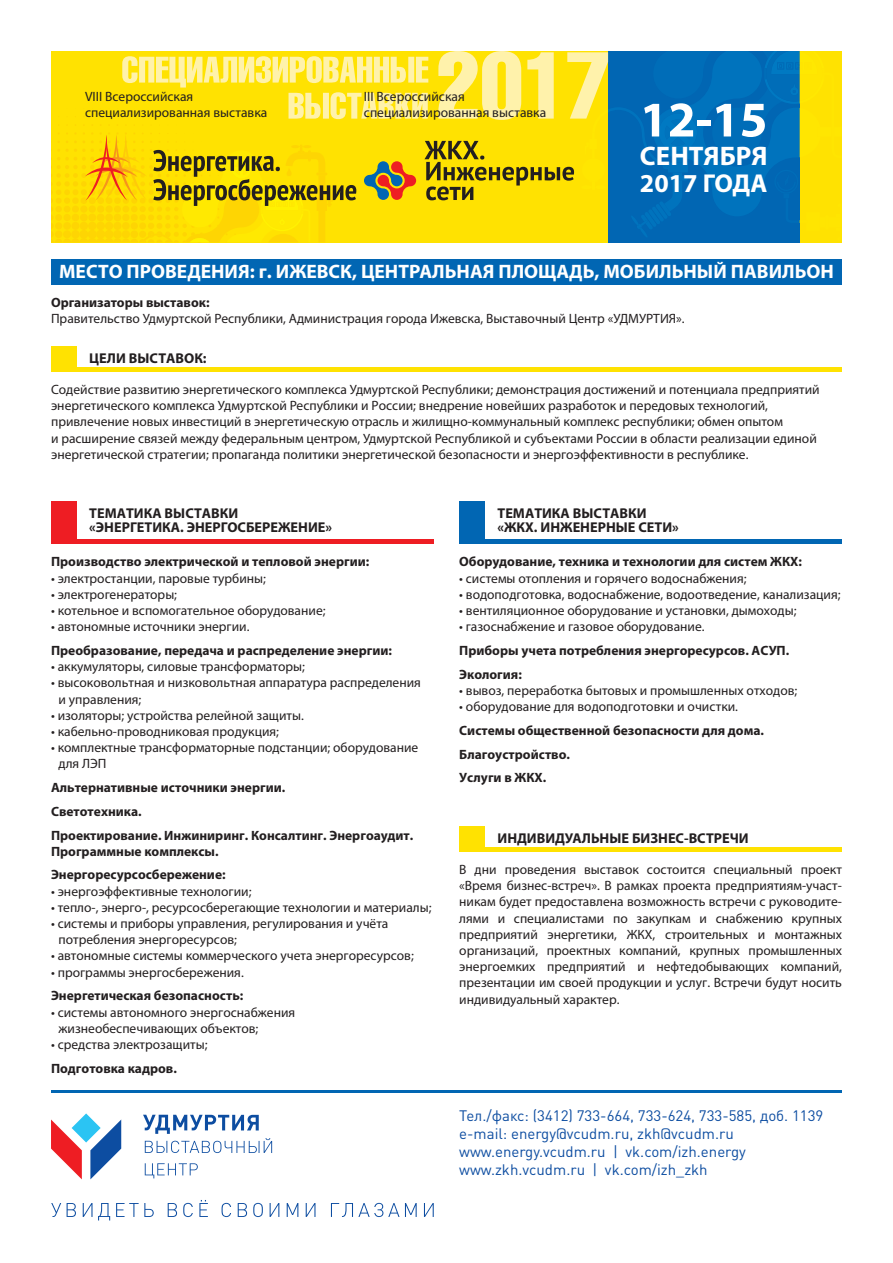
<style>
.page{position:relative;width:893px;height:1263px;background:#fff}
.page>*{position:absolute;margin:0;border:0;box-sizing:border-box;transform-origin:0 0}
.t1{font:700 50.25px "Myriad C";color:#fff}
.t2{font:700 26.85px "Myriad C";color:#fff}
.t3{font:700 25.95px "Myriad C";color:#fff}
.t4{font:700 19.5px "Myriad C";color:#fff}
.t5{font:15px/18px "DIN Pro";color:#0d4da1}
.t6{font:700 14.25px/14.2px "Myriad C";color:#231f20}
.t7{font:13.5px/16.2px "Myriad C";color:#231f20}
.t8{font:700 13.5px/23.7px "Myriad C";color:#231f20}
</style>
<div class="page">
<div style="left:51px;top:346px;width:26px;height:26px;background:#ffe201"></div>
<div style="left:51px;top:367px;width:791px;height:5px;background:#ffe201"></div>
<div style="left:51px;top:502px;width:26px;height:42px;background:#ee1d23"></div>
<hr style="left:51px;top:540px;width:383px;height:4px;background:#ee1d23">
<div style="left:459px;top:502px;width:26px;height:42px;background:#0166b3"></div>
<hr style="left:459px;top:540px;width:383px;height:4px;background:#0166b3">
<div style="left:459px;top:826px;width:26px;height:26px;background:#ffe201"></div>
<div style="left:459px;top:847px;width:383px;height:5px;background:#ffe201"></div>
<div style="left:51px;top:259px;width:791px;height:26px;background:#0166b3"></div>
<hr style="left:51px;top:1090px;width:791px;height:2px;background:#0166b3">
<svg style="left:143px;top:1115px;width:129px;height:38px"></svg>
<svg style="left:145px;top:1163px;width:53px;height:15px"></svg>
<svg style="left:51px;top:1113px;width:70px;height:66px"></svg>
<svg style="left:51px;top:1203px;width:10px;height:14px"></svg>
<svg style="left:67px;top:1203px;width:9px;height:14px"></svg>
<svg style="left:83px;top:1203px;width:27px;height:17px"></svg>
<svg style="left:116px;top:1203px;width:38px;height:14px"></svg>
<svg style="left:168px;top:1203px;width:9px;height:14px"></svg>
<svg style="left:183px;top:1203px;width:10px;height:14px"></svg>
<svg style="left:199px;top:1200px;width:9px;height:17px"></svg>
<svg style="left:222px;top:1203px;width:9px;height:14px"></svg>
<svg style="left:238px;top:1203px;width:9px;height:14px"></svg>
<svg style="left:253px;top:1203px;width:10px;height:14px"></svg>
<svg style="left:270px;top:1203px;width:9px;height:14px"></svg>
<svg style="left:287px;top:1203px;width:11px;height:14px"></svg>
<svg style="left:306px;top:1203px;width:9px;height:14px"></svg>
<svg style="left:331px;top:1203px;width:68px;height:14px"></svg>
<svg style="left:405px;top:1203px;width:12px;height:14px"></svg>
<svg style="left:424px;top:1203px;width:10px;height:14px"></svg>
<svg style="left:51px;top:51px;width:791px;height:192px;background:#b8be3f"></svg>
<p class="t7" style="left:85px;top:88px;width:184px">VIII Всероссийская специализированная выставка</p>
<p class="t7" style="left:364px;top:88px;width:184px">III Всероссийская специализированная выставка</p>
<h1 class="t1" style="left:640px;top:91px;width:129px">12-15</h1>
<h2 class="t2" style="left:640px;top:141px;width:129px">СЕНТЯБРЯ</h2>
<h3 class="t3" style="left:640px;top:169px;width:129px">2017 ГОДА</h3>
<h3 class="t4" style="left:59px;top:260px;width:776px">МЕСТО ПРОВЕДЕНИЯ: г. ИЖЕВСК, ЦЕНТРАЛЬНАЯ ПЛОЩАДЬ, МОБИЛЬНЫЙ ПАВИЛЬОН</h3>
<p class="t8" style="left:51px;top:291px;width:160px">Организаторы выставок:</p>
<p class="t7" style="left:51px;top:311px;width:635px">Правительство Удмуртской Республики, Администрация города Ижевска, Выставочный Центр «УДМУРТИЯ».</p>
<p class="t6" style="left:89px;top:351px;width:119px">ЦЕЛИ ВЫСТАВОК:</p>
<p class="t7" style="left:51px;top:382px;width:770px">Содействие развитию энергетического комплекса Удмуртской Республики; демонстрация достижений и потенциала предприятий энергетического комплекса Удмуртской Республики и России; внедрение новейших разработок и передовых технологий, привлечение новых инвестиций в энергетическую отрасль и жилищно-коммунальный комплекс республики; обмен опытом<br>и расширение связей между федеральным центром, Удмуртской Республикой и субъектами России в области реализации единой энергетической стратегии; пропаганда политики энергетической безопасности и энергоэффективности в республике.</p>
<p class="t6" style="left:89px;top:506px;width:244px">ТЕМАТИКА ВЫСТАВКИ «ЭНЕРГЕТИКА. ЭНЕРГОСБЕРЕЖЕНИЕ»</p>
<p class="t8" style="left:51px;top:550px;width:320px">Производство электрической и тепловой энергии:</p>
<p class="t7" style="left:51px;top:570px;width:216px">• электростанции, паровые турбины;</p>
<p class="t7" style="left:51px;top:586px;width:128px">• электрогенераторы;</p>
<p class="t7" style="left:51px;top:603px;width:276px">• котельное и вспомогательное оборудование;</p>
<p class="t7" style="left:51px;top:619px;width:200px">• автономные источники энергии.</p>
<p class="t8" style="left:51px;top:639px;width:342px">Преобразование, передача и распределение энергии:</p>
<p class="t7" style="left:51px;top:659px;width:255px">• аккумуляторы, силовые трансформаторы;</p>
<p class="t7" style="left:59px;top:675px;width:364px;text-indent:-8px">• высоковольтная и низковольтная аппаратура распределения и управления;</p>
<p class="t7" style="left:51px;top:707px;width:254px">• изоляторы; устройства релейной защиты.</p>
<p class="t7" style="left:51px;top:724px;width:230px">• кабельно-проводниковая продукция;</p>
<p class="t7" style="left:59px;top:740px;width:361px;text-indent:-8px">• комплектные трансформаторные подстанции; оборудование для ЛЭП</p>
<p class="t8" style="left:51px;top:776px;width:364px">Альтернативные источники энергии.<br>Светотехника.<br>Проектирование. Инжиниринг. Консалтинг. Энергоаудит.</p>
<p class="t8" style="left:51px;top:839px;width:176px">Программные комплексы.<br>Энергоресурсосбережение:</p>
<p class="t7" style="left:51px;top:883px;width:202px">• энергоэффективные технологии;</p>
<p class="t7" style="left:51px;top:899px;width:382px">• тепло-, энерго-, ресурсосберегающие технологии и материалы;</p>
<p class="t7" style="left:59px;top:916px;width:331px;text-indent:-8px">• системы и приборы управления, регулирования и учёта потребления энергоресурсов;</p>
<p class="t7" style="left:51px;top:948px;width:364px">• автономные системы коммерческого учета энергоресурсов;</p>
<p class="t7" style="left:51px;top:964px;width:194px">• программы энергосбережения.</p>
<p class="t8" style="left:51px;top:984px;width:194px">Энергетическая безопасность:</p>
<p class="t7" style="left:59px;top:1004px;width:238px;text-indent:-8px">• системы автономного энергоснабжения жизнеобеспечивающих объектов;</p>
<p class="t7" style="left:51px;top:1036px;width:158px">• средства электрозащиты;</p>
<p class="t8" style="left:51px;top:1056px;width:127px">Подготовка кадров.</p>
<p class="t6" style="left:497px;top:506px;width:183px">ТЕМАТИКА ВЫСТАВКИ «ЖКХ. ИНЖЕНЕРНЫЕ СЕТИ»</p>
<p class="t8" style="left:459px;top:550px;width:344px">Оборудование, техника и технологии для систем ЖКХ:</p>
<p class="t7" style="left:459px;top:570px;width:289px">• системы отопления и горячего водоснабжения;</p>
<p class="t7" style="left:459px;top:586px;width:383px">• водоподготовка, водоснабжение, водоотведение, канализация;</p>
<p class="t7" style="left:459px;top:603px;width:339px">• вентиляционное оборудование и установки, дымоходы;</p>
<p class="t7" style="left:459px;top:619px;width:247px">• газоснабжение и газовое оборудование.</p>
<p class="t8" style="left:459px;top:639px;width:331px">Приборы учета потребления энергоресурсов. АСУП.<br>Экология:</p>
<p class="t7" style="left:459px;top:682px;width:340px">• вывоз, переработка бытовых и промышленных отходов;</p>
<p class="t7" style="left:459px;top:699px;width:280px">• оборудование для водоподготовки и очистки.</p>
<p class="t8" style="left:459px;top:718px;width:306px">Системы общественной безопасности для дома.<br>Благоустройство.<br>Услуги в ЖКХ.</p>
<p class="t6" style="left:497px;top:831px;width:253px">ИНДИВИДУАЛЬНЫЕ БИЗНЕС-ВСТРЕЧИ</p>
<p class="t7" style="left:459px;top:862px;width:384px;text-align:justify">В дни проведения выставок состоится специальный проект «Время бизнес-встреч». В рамках проекта предприятиям-участ&shy;никам будет предоставлена возможность встречи с руководите&shy;лями и специалистами по закупкам и снабжению крупных предприятий энергетики, ЖКХ, строительных и монтажных организаций, проектных компаний, крупных промышленных энергоемких предприятий и нефтедобывающих компаний, презентации им своей продукции и услуг. Встречи будут носить индивидуальный характер.</p>
<p class="t5" style="left:459px;top:1106px;width:366px">Тел./факс: (3412) 733-664, 733-624, 733-585, доб. 1139 е-mail: energy@vcudm.ru, zkh@vcudm.ru www.energy.vcudm.ru | vk.com/izh.energy www.zkh.vcudm.ru | vk.com/izh_zkh</p>
</div>
